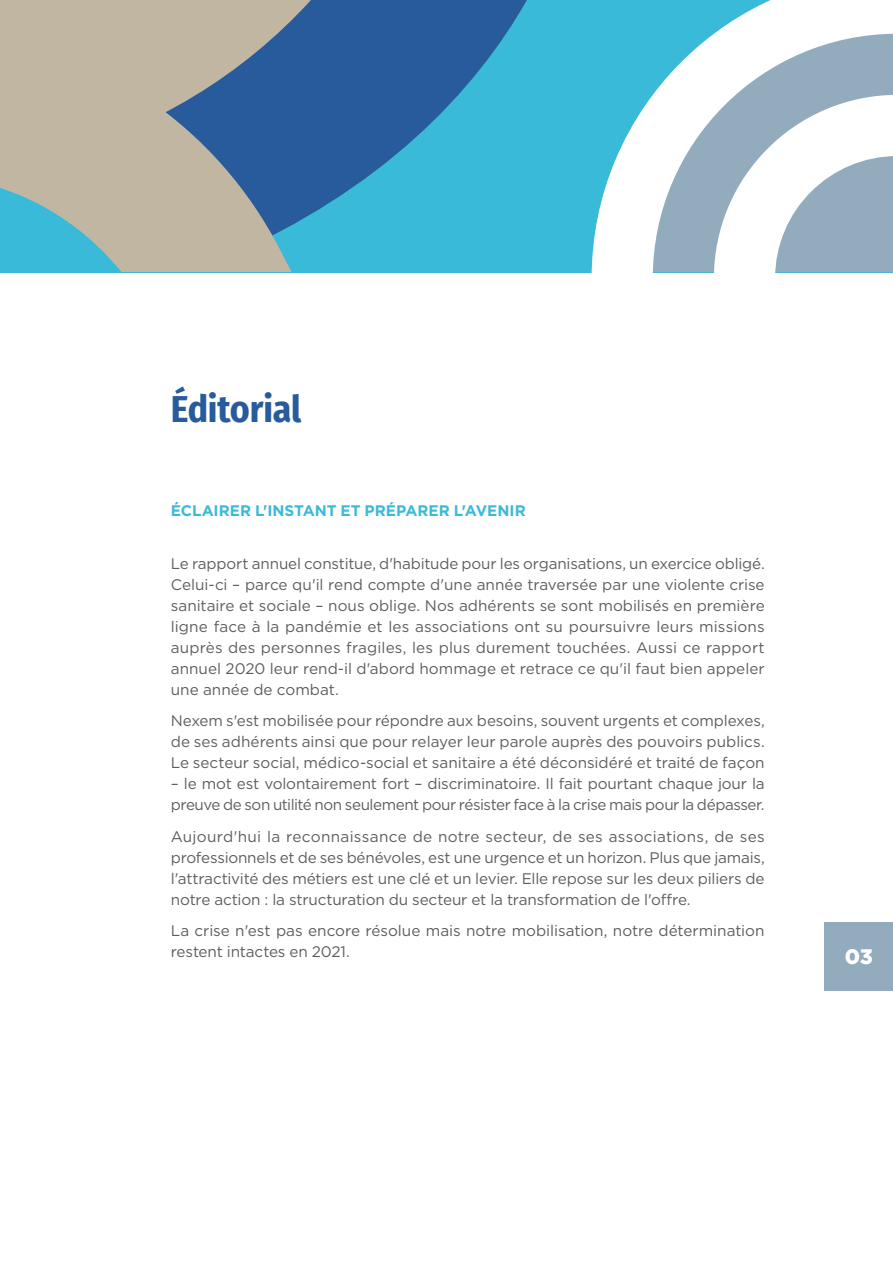
<style>
.page{position:relative;width:893px;height:1263px;background:#fff}
.page>*{position:absolute;margin:0;border:0;box-sizing:border-box;transform-origin:0 0}
.t1{font:700 37.5px "Fira Sans Condensed";letter-spacing:-.005em;color:#275b9b}
.t2{font:900 21px "Gotham";color:#fff}
.t3{font:15.3px/21px "Gotham";letter-spacing:-.01em;color:#5f5e5e;text-align:justify}
.t4{font:700 15.3px "Gotham";letter-spacing:-.005em;color:#3abad9}
</style>
<div class="page">
<svg style="left:468px;top:0;width:124px;height:273px;background:#38b2d3"></svg>
<svg style="left:0;top:0;width:468px;height:273px;background:#7299aa"></svg>
<svg style="left:592px;top:0;width:301px;height:273px"></svg>
<svg style="left:714px;top:95px;width:179px;height:178px"></svg>
<div style="left:824px;top:922px;width:69px;height:69px;background:#92acbe"></div>
<h1 class="t1" style="left:171px;top:377px;width:132px">Éditorial</h1>
<p class="t4" style="left:171px;top:502px;width:356px">ÉCLAIRER L'INSTANT ET PRÉPARER L'AVENIR</p>
<p class="t3" style="left:171px;top:552px;width:595px">Le rapport annuel constitue, d'habitude pour les organisations, un exercice obligé.<br>Celui-ci – parce qu'il rend compte d'une année traversée par une violente crise sanitaire et sociale – nous oblige. Nos adhérents se sont mobilisés en première ligne face à la pandémie et les associations ont su poursuivre leurs missions auprès des personnes fragiles, les plus durement touchées. Aussi ce rapport annuel 2020 leur rend-il d'abord hommage et retrace ce qu'il faut bien appeler une année de combat.</p>
<p class="t3" style="left:171px;top:710px;width:595px">Nexem s'est mobilisée pour répondre aux besoins, souvent urgents et complexes, de ses adhérents ainsi que pour relayer leur parole auprès des pouvoirs publics.<br>Le secteur social, médico-social et sanitaire a été déconsidéré et traité de façon</p>
<p class="t3" style="left:171px;top:773px;width:595px">– le mot est volontairement fort – discriminatoire. Il fait pourtant chaque jour la preuve de son utilité non seulement pour résister face à la crise mais pour la dépasser.</p>
<p class="t3" style="left:171px;top:825px;width:595px">Aujourd'hui la reconnaissance de notre secteur, de ses associations, de ses professionnels et de ses bénévoles, est une urgence et un horizon. Plus que jamais, l'attractivité des métiers est une clé et un levier. Elle repose sur les deux piliers de notre action : la structuration du secteur et la transformation de l'offre.</p>
<p class="t3" style="left:171px;top:920px;width:595px">La crise n'est pas encore résolue mais notre mobilisation, notre détermination restent intactes en 2021.</p>
<h2 class="t2" style="left:845px;top:945px;width:29px">03</h2>
</div>
